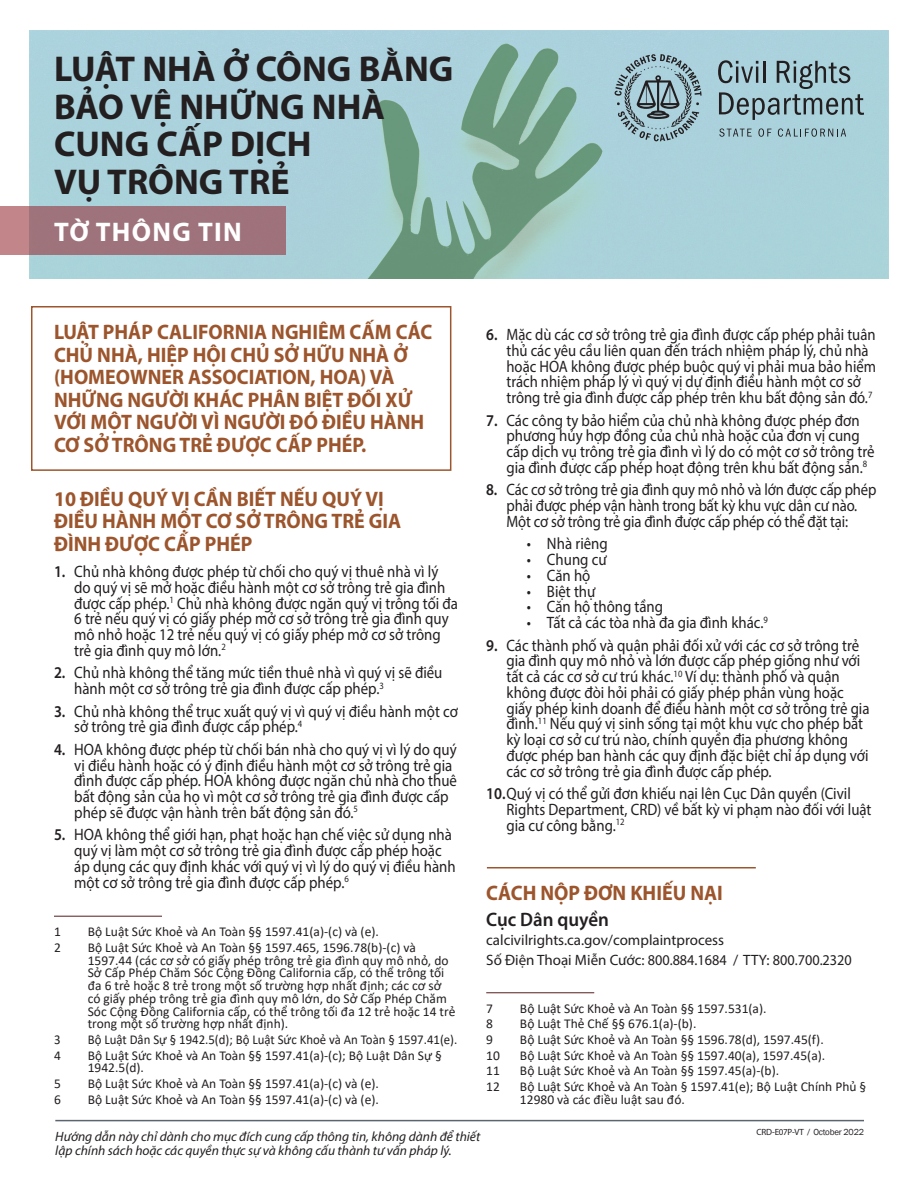
<style>
.page{position:relative;width:918px;height:1188px;background:#fff}
.page>*{position:absolute;margin:0;border:0;box-sizing:border-box;transform-origin:0 0}
.t1{font:700 36px/37.5px "Myriad Pro";color:#231f20}
.t2{font:700 27px "Myriad Pro";letter-spacing:.05em;color:#fff}
.t3{font:700 21px/22.5px "Myriad Pro";color:#9c552c;scale:.95 1}
.t4{font:600 19.5px "Myriad Pro";color:#231f20}
.t5{font:16.5px/15.8px "Myriad Pro";color:#231f20;scale:.9 1}
.t6{font:16.5px/15.8px "Myriad Pro";color:#231f20;scale:.89 1}
.t7{font:15px "Myriad Pro";color:#231f20}
.Paragraph_Style_4{font:13.5px/12.8px "Calibri";color:#231f20}
.t8{font:italic 13.5px/13.5px "Myriad Pro";color:#231f20}
.Paragraph_Style_4-2{font:13.5px "Calibri";color:#231f20;scale:.95 1}
.t9{font:9px "Myriad Pro";letter-spacing:-.025em;color:#231f20}
.s1{font-weight:600}
.s2{font-family:"Franklin Gothic"}
</style>
<div class="page">
<hr style="left:54px;top:916px;width:108px;height:1px;background:#724243">
<div style="left:31px;top:306px;width:420px;height:165px;border:2px solid #9c552c"></div>
<hr style="left:486px;top:992px;width:108px;height:1px;background:#724243">
<hr style="left:487px;top:867px;width:269px;height:1px;background:#9c552c">
<hr style="left:55px;top:1120px;width:809px;height:1px;background:#5a6571">
<img style="left:30px;top:30px;width:858px;height:249px">
<svg style="left:0;top:206px;width:286px;height:49px;background:#a2747c"></svg>
<svg style="left:718px;top:60px;width:146px;height:60px;background:#8dabb3"></svg>
<svg style="left:719px;top:128px;width:33px;height:9px"></svg>
<svg style="left:758px;top:128px;width:13px;height:9px"></svg>
<svg style="left:778px;top:128px;width:68px;height:9px"></svg>
<svg style="left:615px;top:54px;width:87px;height:87px;background:#8caab3"></svg>
<p class="t1" style="left:54px;top:49px;width:401px">LUẬT NHÀ Ở CÔNG BẰNG<br>BẢO VỆ NHỮNG NHÀ<br>CUNG CẤP DỊCH<br>VỤ TRÔNG TRẺ</p>
<p class="t2" style="left:54px;top:215px;width:189px">TỜ THÔNG TIN</p>
<p class="t3" style="left:54px;top:320px;width:400px">LUẬT PHÁP CALIFORNIA NGHIÊM CẤM CÁC<br>CHỦ NHÀ, HIỆP HỘI CHỦ SỞ HỮU NHÀ Ở (HOMEOWNER ASSOCIATION, HOA) VÀ<br>NHỮNG NGƯỜI KHÁC PHÂN BIỆT ĐỐI XỬ<br>VỚI MỘT NGƯỜI VÌ NGƯỜI ĐÓ ĐIỀU HÀNH<br>CƠ SỞ TRÔNG TRẺ ĐƯỢC CẤP PHÉP.</p>
<p class="t6" style="left:506px;top:327px;width:417px;text-indent:-20px"><span class="s1">6.</span> Mặc dù các cơ sở trông trẻ gia đình được cấp phép phải tuân thủ các yêu cầu liên quan đến trách nhiệm pháp lý, chủ nhà hoặc HOA không được phép buộc quý vị phải mua bảo hiểm trách nhiệm pháp lý vì quý vị dự định điều hành một cơ sở trông trẻ gia đình được cấp phép trên khu bất động sản đó.<sup>7</sup></p>
<p class="t5" style="left:506px;top:412px;width:411px;text-indent:-20px"><span class="s1">7.</span> Các công ty bảo hiểm của chủ nhà không được phép đơn phương hủy hợp đồng của chủ nhà hoặc của đơn vị cung cấp dịch vụ trông trẻ gia đình vì lý do có một cơ sở trông trẻ gia đình được cấp phép hoạt động trên khu bất động sản.<sup>8</sup></p>
<p class="t6" style="left:486px;top:482px;width:440px;text-align:center"><span class="s1">8.</span> Các cơ sở trông trẻ gia đình quy mô nhỏ và lớn được cấp phép phải được phép vận hành trong bất kỳ khu vực dân cư nào.<br>Một cơ sở trông trẻ gia đình được cấp phép có thể đặt tại:</p>
<p class="t5" style="left:527px;top:536px;width:92px">• Nhà riêng</p>
<p class="t5" style="left:527px;top:552px;width:90px">• Chung cư</p>
<p class="t5" style="left:527px;top:567px;width:72px">• Căn hộ</p>
<p class="t5" style="left:527px;top:583px;width:78px">• Biệt thự</p>
<p class="t5" style="left:527px;top:599px;width:153px">• Căn hộ thông tầng</p>
<p class="t5" style="left:527px;top:615px;width:270px">• Tất cả các tòa nhà đa gia đình khác.<sup>9</sup></p>
<p class="t5" style="left:506px;top:637px;width:405px;text-indent:-20px"><span class="s1">9.</span> Các thành phố và quận phải đối xử với các cơ sở trông trẻ gia đình quy mô nhỏ và lớn được cấp phép giống như với tất cả các cơ sở cư trú khác.<sup>10</sup> Ví dụ: thành phố và quận không được đòi hỏi phải có giấy phép phân vùng hoặc giấy phép kinh doanh để điều hành một cơ sở trông trẻ gia đình.<sup>11</sup> Nếu quý vị sinh sống tại một khu vực cho phép bất kỳ loại cơ sở cư trú nào, chính quyền địa phương không được phép ban hành các quy định đặc biệt chỉ áp dụng với các cơ sở trông trẻ gia đình được cấp phép.</p>
<p class="t5" style="left:506px;top:786px;width:407px;text-indent:-20px"><span class="s1">10.</span>Quý vị có thể gửi đơn khiếu nại lên Cục Dân quyền (Civil<br>Rights Department, CRD) về bất kỳ vi phạm nào đối với luật gia cư công bằng.<sup>12</sup></p>
<p class="t3" style="left:54px;top:487px;width:367px">10 ĐIỀU QUÝ VỊ CẦN BIẾT NẾU QUÝ VỊ<br>ĐIỀU HÀNH MỘT CƠ SỞ TRÔNG TRẺ GIA<br>ĐÌNH ĐƯỢC CẤP PHÉP</p>
<p class="t5" style="left:74px;top:564px;width:428px;text-indent:-20px"><span class="s1">1.</span> Chủ nhà không được phép từ chối cho quý vị thuê nhà vì lý do quý vị sẽ mở hoặc điều hành một cơ sở trông trẻ gia đình được cấp phép.<sup>1</sup> Chủ nhà không được ngăn quý vị trông tối đa 6 trẻ nếu quý vị có giấy phép mở cơ sở trông trẻ gia đình quy mô nhỏ hoặc 12 trẻ nếu quý vị có giấy phép mở cơ sở trông trẻ gia đình quy mô lớn.<sup>2</sup></p>
<p class="t5" style="left:74px;top:665px;width:411px;text-indent:-20px"><span class="s1">2.</span> Chủ nhà không thể tăng mức tiền thuê nhà vì quý vị sẽ điều hành một cơ sở trông trẻ gia đình được cấp phép.<sup>3</sup></p>
<p class="t5" style="left:74px;top:703px;width:428px;text-indent:-20px"><span class="s1">3.</span> Chủ nhà không thể trục xuất quý vị vì quý vị điều hành một cơ sở trông trẻ gia đình được cấp phép.<sup>4</sup></p>
<p class="t5" style="left:74px;top:741px;width:427px;text-indent:-20px"><span class="s1">4.</span> HOA không được phép từ chối bán nhà cho quý vị vì lý do quý vị điều hành hoặc có ý định điều hành một cơ sở trông trẻ gia đình được cấp phép. HOA không được ngăn chủ nhà cho thuê bất động sản của họ vì một cơ sở trông trẻ gia đình được cấp phép sẽ được vận hành trên bất động sản đó.<sup>5</sup></p>
<p class="t5" style="left:74px;top:827px;width:425px;text-indent:-20px"><span class="s1">5.</span> HOA không thể giới hạn, phạt hoặc hạn chế việc sử dụng nhà quý vị làm một cơ sở trông trẻ gia đình được cấp phép hoặc áp dụng các quy định khác với quý vị vì lý do quý vị điều hành một cơ sở trông trẻ gia đình được cấp phép.<sup>6</sup></p>
<p class="Paragraph_Style_4" style="left:54px;top:925px;width:8px">1</p>
<p class="Paragraph_Style_4" style="left:88px;top:925px;width:293px">Bộ Luật Sức Khoẻ và An Toàn §§ 1597.41(a)-(c) và (e).</p>
<p class="Paragraph_Style_4" style="left:54px;top:941px;width:8px">2</p>
<p class="Paragraph_Style_4" style="left:88px;top:941px;width:369px">Bộ Luật Sức Khoẻ và An Toàn §§ 1597.465, 1596.78(b)-(c) và 1597.44 (các cơ sở có giấy phép trông trẻ gia đình quy mô nhỏ, do Sở Cấp Phép Chăm Sóc Cộng Đồng California cấp, có thể trông tối đa 6 trẻ hoặc 8 trẻ trong một số trường hợp nhất định; các cơ sở có giấy phép trông trẻ gia đình quy mô lớn, do Sở Cấp Phép Chăm Sóc Cộng Đồng California cấp, có thể trông tối đa 12 trẻ hoặc 14 trẻ trong một số trường hợp nhất định).</p>
<p class="Paragraph_Style_4-2" style="left:54px;top:1030px;width:8px">3</p>
<p class="Paragraph_Style_4-2" style="left:88px;top:1030px;width:391px">Bộ Luật Dân Sự § 1942.5(d); Bộ Luật Sức Khoẻ và An Toàn § 1597.41(e).</p>
<p class="Paragraph_Style_4" style="left:54px;top:1048px;width:8px">4</p>
<p class="Paragraph_Style_4" style="left:88px;top:1048px;width:356px">Bộ Luật Sức Khoẻ và An Toàn §§ 1597.41(a)-(c); Bộ Luật Dân Sự §<br>1942.5(d).</p>
<p class="Paragraph_Style_4" style="left:54px;top:1077px;width:8px">5</p>
<p class="Paragraph_Style_4" style="left:88px;top:1077px;width:293px">Bộ Luật Sức Khoẻ và An Toàn §§ 1597.41(a)-(c) và (e).</p>
<p class="Paragraph_Style_4" style="left:54px;top:1093px;width:8px">6</p>
<p class="Paragraph_Style_4" style="left:88px;top:1093px;width:293px">Bộ Luật Sức Khoẻ và An Toàn §§ 1597.41(a)-(c) và (e).</p>
<p class="t3" style="left:486px;top:881px;width:251px">CÁCH NỘP ĐƠN KHIẾU NẠI</p>
<p class="t4" style="left:486px;top:907px;width:124px">Cục Dân quyền</p>
<p class="t7" style="left:486px;top:931px;width:239px">calcivilrights.ca.gov/complaintprocess</p>
<p class="t7" style="left:486px;top:951px;width:367px">Số Điện Thoại Miễn Cước: 800.884.1684 / TTY: 800.700.2320</p>
<p class="Paragraph_Style_4" style="left:486px;top:1002px;width:8px">7</p>
<p class="Paragraph_Style_4" style="left:520px;top:1002px;width:248px">Bộ Luật Sức Khoẻ và An Toàn §§ 1597.531(a).</p>
<p class="Paragraph_Style_4" style="left:486px;top:1017px;width:8px">8</p>
<p class="Paragraph_Style_4" style="left:520px;top:1017px;width:178px">Bộ Luật Thẻ Chế §§ 676.1(a)-(b).</p>
<p class="Paragraph_Style_4" style="left:486px;top:1033px;width:8px">9</p>
<p class="Paragraph_Style_4" style="left:520px;top:1033px;width:305px">Bộ Luật Sức Khoẻ và An Toàn §§ 1596.78(d), 1597.45(f).</p>
<p class="Paragraph_Style_4" style="left:486px;top:1048px;width:15px">10</p>
<p class="Paragraph_Style_4" style="left:520px;top:1048px;width:307px">Bộ Luật Sức Khoẻ và An Toàn §§ 1597.40(a), 1597.45(a).</p>
<p class="Paragraph_Style_4" style="left:486px;top:1064px;width:15px">11</p>
<p class="Paragraph_Style_4" style="left:520px;top:1064px;width:261px">Bộ Luật Sức Khoẻ và An Toàn §§ 1597.45(a)-(b).</p>
<p class="Paragraph_Style_4" style="left:486px;top:1080px;width:15px">12</p>
<p class="Paragraph_Style_4" style="left:520px;top:1080px;width:348px">Bộ Luật Sức Khoẻ và An Toàn § 1597.41(e); Bộ Luật Chính Phủ §<br>12980 và các điều luật sau đó.</p>
<p class="t8" style="left:55px;top:1130px;width:427px">Hướng dẫn này chỉ dành cho mục đích cung cấp thông tin, không dành để thiết lập chính sách hoặc các quyền thực sự và không cấu thành tư vấn pháp lý.</p>
<p class="t9" style="left:757px;top:1126px;width:109px">CRD-E07P-VT / <span class="s2">October 2022</span></p>
</div>
